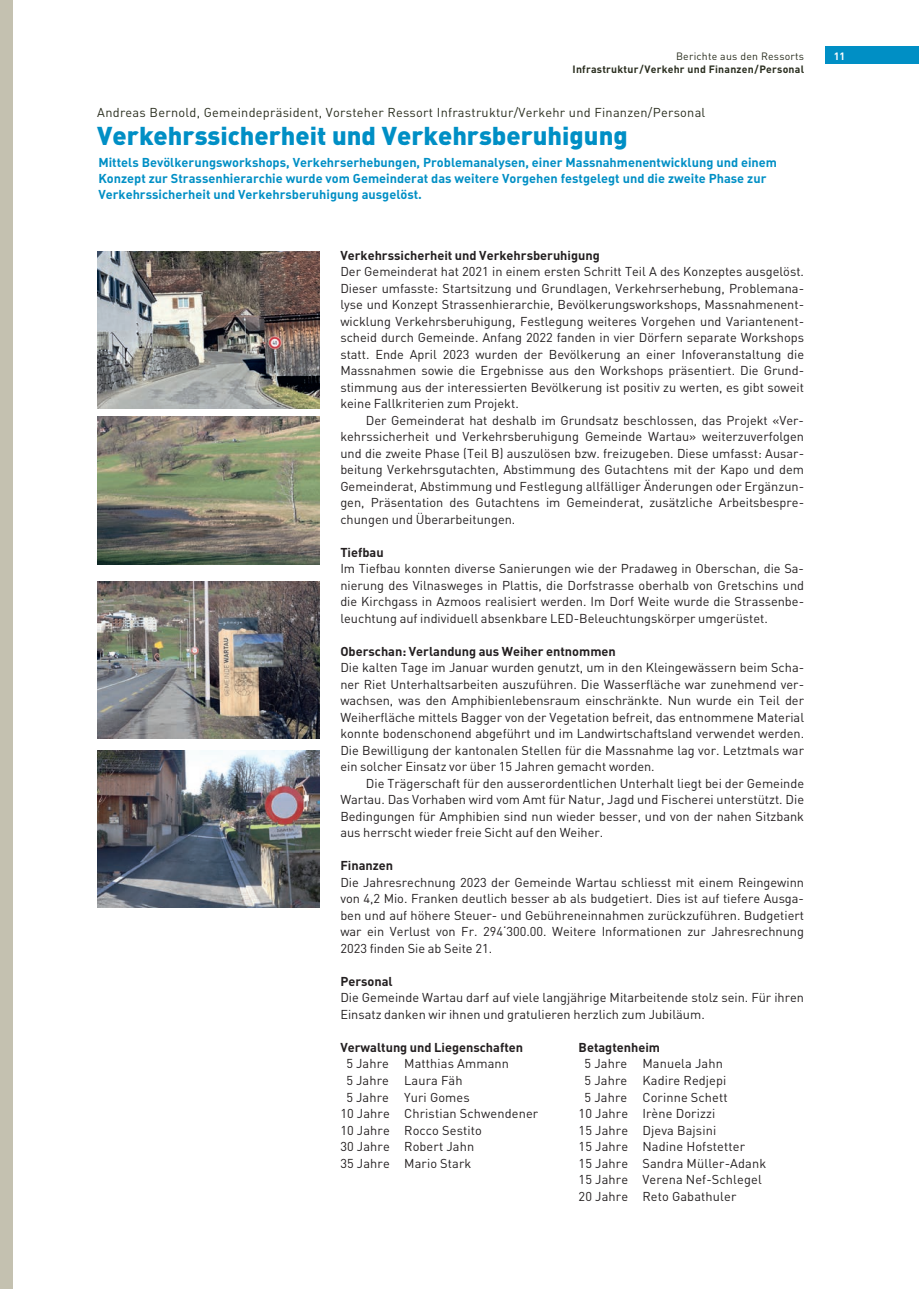
<style>
.page{position:relative;width:919px;height:1289px;background:#fff}
.page>*{position:absolute;margin:0;border:0;box-sizing:border-box;transform-origin:0 0}
.t1{font:900 25.5px "DIN";color:#008fc5}
.t2{font:12.75px/16.5px "DIN";color:#231f20;text-align:justify}
.t3{font:12.75px/15.8px "DIN Bold Alternate";color:#008fc5}
.t4{font:700 12.75px "DIN";color:#231f20}
.t5{font:12.75px "DIN Regular Alternate";letter-spacing:.02em;color:#2a2e1f}
.t6{font:700 10.5px "DIN";letter-spacing:.02em;color:#2a2e1f}
.t7{font:10.5px "DIN";letter-spacing:.02em;color:#2a2e1f}
.t8{font:700 10.5px "DIN";color:#fff}
</style>
<div class="page">
<div style="left:825px;top:47px;width:93px;height:17px;background:#008fc5"></div>
<div style="left:0;top:0;width:13px;height:1288px;background:#c4c1b0"></div>
<img style="left:98px;top:251px;width:221px;height:157px">
<img style="left:98px;top:416px;width:221px;height:148px">
<img style="left:98px;top:581px;width:221px;height:157px">
<img style="left:98px;top:750px;width:221px;height:157px">
<p class="t7" style="left:676px;top:49px;width:130px">Berichte aus den Ressorts</p>
<p class="t8" style="left:833px;top:49px;width:13px">11</p>
<p class="t6" style="left:572px;top:63px;width:233px">Infrastruktur/Verkehr und Finanzen/Personal</p>
<p class="t5" style="left:97px;top:104px;width:609px">Andreas Bernold, Gemeindepräsident, Vorsteher Ressort Infrastruktur/Verkehr und Finanzen/Personal</p>
<h1 class="t1" style="left:97px;top:119px;width:532px">Verkehrssicherheit und Verkehrsberuhigung</h1>
<p class="t3" style="left:98px;top:154px;width:680px">Mittels Bevölkerungsworkshops, Verkehrserhebungen, Problemanalysen, einer Massnahmenentwicklung und einem<br>Konzept zur Strassenhierarchie wurde vom Gemeinderat das weitere Vorgehen festgelegt und die zweite Phase zur<br>Verkehrssicherheit und Verkehrsberuhigung ausgelöst.</p>
<p class="t4" style="left:340px;top:247px;width:261px">Verkehrssicherheit und Verkehrsberuhigung</p>
<p class="t2" style="left:340px;top:263px;width:465px">Der Gemeinderat hat 2021 in einem ersten Schritt Teil A des Konzeptes ausgelöst.<br>Dieser umfasste: Startsitzung und Grundlagen, Verkehrserhebung, Problemana&shy;lyse und Konzept Strassenhierarchie, Bevölkerungsworkshops, Massnahmenent&shy;wicklung Verkehrsberuhigung, Festlegung weiteres Vorgehen und Variantenent&shy;scheid durch Gemeinde. Anfang 2022 fanden in vier Dörfern separate Workshops statt. Ende April 2023 wurden der Bevölkerung an einer Infoveranstaltung die Massnahmen sowie die Ergebnisse aus den Workshops präsentiert. Die Grund&shy;stimmung aus der interessierten Bevölkerung ist positiv zu werten, es gibt soweit keine Fallkriterien zum Projekt.</p>
<p class="t2" style="left:340px;top:411px;width:465px;text-indent:26px">Der Gemeinderat hat deshalb im Grundsatz beschlossen, das Projekt «Ver&shy;kehrssicherheit und Verkehrsberuhigung Gemeinde Wartau» weiterzuverfolgen und die zweite Phase (Teil B) auszulösen bzw. freizugeben. Diese umfasst: Ausar&shy;beitung Verkehrsgutachten, Abstimmung des Gutachtens mit der Kapo und dem Gemeinderat, Abstimmung und Festlegung allfälliger Änderungen oder Ergänzun&shy;gen, Präsentation des Gutachtens im Gemeinderat, zusätzliche Arbeitsbespre&shy;chungen und Überarbeitungen.</p>
<p class="t4" style="left:340px;top:544px;width:45px">Tiefbau</p>
<p class="t2" style="left:340px;top:560px;width:465px">Im Tiefbau konnten diverse Sanierungen wie der Pradaweg in Oberschan, die Sa&shy;nierung des Vilnasweges in Plattis, die Dorfstrasse oberhalb von Gretschins und die Kirchgass in Azmoos realisiert werden. Im Dorf Weite wurde die Strassenbe&shy;leuchtung auf individuell absenkbare LED-Beleuchtungskörper umgerüstet.</p>
<p class="t4" style="left:340px;top:643px;width:277px">Oberschan: Verlandung aus Weiher entnommen</p>
<p class="t2" style="left:340px;top:659px;width:465px">Die kalten Tage im Januar wurden genutzt, um in den Kleingewässern beim Scha&shy;ner Riet Unterhaltsarbeiten auszuführen. Die Wasserfläche war zunehmend ver&shy;wachsen, was den Amphibienlebensraum einschränkte. Nun wurde ein Teil der Weiherfläche mittels Bagger von der Vegetation befreit, das entnommene Material konnte bodenschonend abgeführt und im Landwirtschaftsland verwendet werden.<br>Die Bewilligung der kantonalen Stellen für die Massnahme lag vor. Letztmals war ein solcher Einsatz vor über 15 Jahren gemacht worden.</p>
<p class="t2" style="left:340px;top:774px;width:465px;text-indent:26px">Die Trägerschaft für den ausserordentlichen Unterhalt liegt bei der Gemeinde Wartau. Das Vorhaben wird vom Amt für Natur, Jagd und Fischerei unterstützt. Die Bedingungen für Amphibien sind nun wieder besser, und von der nahen Sitzbank aus herrscht wieder freie Sicht auf den Weiher.</p>
<p class="t4" style="left:340px;top:857px;width:54px">Finanzen</p>
<p class="t2" style="left:340px;top:873px;width:465px">Die Jahresrechnung 2023 der Gemeinde Wartau schliesst mit einem Reingewinn von 4,2 Mio. Franken deutlich besser ab als budgetiert. Dies ist auf tiefere Ausga&shy;ben und auf höhere Steuer- und Gebühreneinnahmen zurückzuführen. Budgetiert war ein Verlust von Fr. 294‘300.00. Weitere Informationen zur Jahresrechnung 2023 finden Sie ab Seite 21.</p>
<p class="t4" style="left:340px;top:973px;width:54px">Personal</p>
<p class="t2" style="left:340px;top:989px;width:465px">Die Gemeinde Wartau darf auf viele langjährige Mitarbeitende stolz sein. Für ihren<br>Einsatz danken wir ihnen und gratulieren herzlich zum Jubiläum.</p>
<p class="t4" style="left:340px;top:1039px;width:184px">Verwaltung und Liegenschaften</p>
<p class="t2" style="left:346px;top:1055px;width:164px">5 Jahre Matthias Ammann</p>
<p class="t2" style="left:346px;top:1071px;width:118px">5 Jahre Laura Fäh</p>
<p class="t2" style="left:346px;top:1088px;width:125px">5 Jahre Yuri Gomes</p>
<p class="t2" style="left:340px;top:1104px;width:199px">10 Jahre Christian Schwendener</p>
<p class="t2" style="left:340px;top:1121px;width:143px">10 Jahre Rocco Sestito</p>
<p class="t2" style="left:340px;top:1137px;width:135px">30 Jahre Robert Jahn</p>
<p class="t2" style="left:340px;top:1154px;width:133px">35 Jahre Mario Stark</p>
<p class="t4" style="left:578px;top:1039px;width:83px">Betagtenheim</p>
<p class="t2" style="left:584px;top:1055px;width:140px">5 Jahre Manuela Jahn</p>
<p class="t2" style="left:584px;top:1071px;width:143px">5 Jahre Kadire Redjepi</p>
<p class="t2" style="left:584px;top:1088px;width:145px">5 Jahre Corinne Schett</p>
<p class="t2" style="left:578px;top:1104px;width:138px">10 Jahre Irène Dorizzi</p>
<p class="t2" style="left:578px;top:1121px;width:139px">15 Jahre Djeva Bajsini</p>
<p class="t2" style="left:578px;top:1137px;width:168px">15 Jahre Nadine Hofstetter</p>
<p class="t2" style="left:578px;top:1154px;width:189px">15 Jahre Sandra Müller-Adank</p>
<p class="t2" style="left:578px;top:1170px;width:185px">15 Jahre Verena Nef-Schlegel</p>
<p class="t2" style="left:578px;top:1187px;width:159px">20 Jahre Reto Gabathuler</p>
</div>
